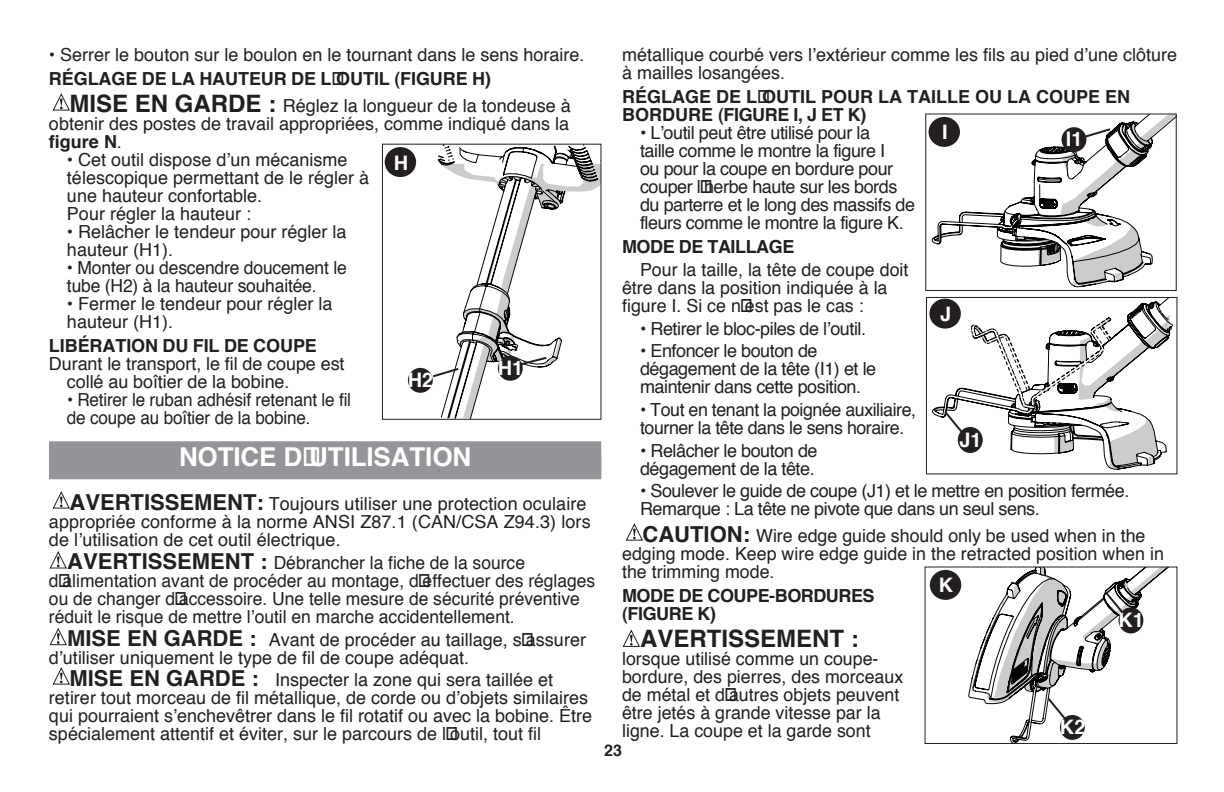
<style>
.page{position:relative;width:1224px;height:792px;background:#fff}
.page>*{position:absolute;margin:0;border:0;box-sizing:border-box;transform-origin:0 0}
.t1{font:700 26px "Helvetica";letter-spacing:-.005em;color:#fff}
.t2{font:700 24px "Helvetica";color:#231f20}
.t3{font:700 20px "Helvetica";color:#fff}
.t4{font:18px/18px "Helvetica";color:#231f20}
.t5{font:18px/18px "Helvetica";letter-spacing:-.025em;color:#231f20}
.t6{font:700 18px "Helvetica";letter-spacing:-.005em;color:#231f20}
.t7{font:18px/18px "Helvetica";color:#231f20;scale:.95 1}
.t8{font:700 16px "Helvetica";color:#231f20}
.s1{font-weight:700}
.s2{font-weight:700;font-size:24px}
.s3{font-weight:700;font-size:22px}
</style>
<div class="page">
<div style="left:49px;top:441px;width:552px;height:38px;background:#939598"></div>
<svg style="left:52px;top:93px;width:17px;height:18px"></svg>
<svg style="left:52px;top:491px;width:17px;height:18px"></svg>
<svg style="left:49px;top:551px;width:18px;height:18px"></svg>
<svg style="left:49px;top:628px;width:18px;height:18px"></svg>
<svg style="left:52px;top:667px;width:17px;height:18px"></svg>
<svg style="left:625px;top:523px;width:18px;height:18px"></svg>
<svg style="left:622px;top:630px;width:18px;height:17px"></svg>
<svg style="left:932px;top:116px;width:242px;height:171px"></svg>
<svg style="left:1041px;top:198px;width:14px;height:9px"></svg>
<div style="left:926px;top:114px;width:250px;height:177px;border:1px solid #231f20"></div>
<div style="left:929px;top:117px;width:31px;height:30px;background:#231f20;border-radius:50%"></div>
<div style="left:1062px;top:127px;width:24px;height:25px;background:#231f20;border-radius:50%"></div>
<svg style="left:1082px;top:127px;width:30px;height:12px"></svg>
<svg style="left:932px;top:299px;width:241px;height:170px"></svg>
<svg style="left:971px;top:311px;width:150px;height:99px"></svg>
<div style="left:926px;top:297px;width:251px;height:177px;border:1px solid #231f20"></div>
<div style="left:929px;top:299px;width:32px;height:30px;background:#231f20;border-radius:50%"></div>
<div style="left:958px;top:427px;width:25px;height:26px;background:#231f20;border-radius:50%"></div>
<svg style="left:942px;top:409px;width:23px;height:26px"></svg>
<div style="left:930px;top:570px;width:31px;height:30px;background:#231f20;border-radius:50%"></div>
<svg style="left:969px;top:566px;width:208px;height:177px"></svg>
<svg style="left:441px;top:379px;width:76px;height:39px"></svg>
<div style="left:382px;top:144px;width:219px;height:276px;border:1px solid #231f20"></div>
<div style="left:385px;top:147px;width:31px;height:30px;background:#231f20;border-radius:50%"></div>
<svg style="left:498px;top:356px;width:25px;height:25px"></svg>
<div style="left:408px;top:368px;width:25px;height:25px;background:#231f20;border-radius:50%"></div>
<svg style="left:431px;top:144px;width:168px;height:235px"></svg>
<p class="t4" style="left:49px;top:46px;width:537px">• Serrer le bouton sur le boulon en le tournant dans le sens horaire.</p>
<p class="t6" style="left:49px;top:64px;width:39px">RÉGLAGE</p>
<p class="t6" style="left:142px;top:64px;width:71px">DELAHAUTEUR</p>
<p class="t6" style="left:291px;top:64px;width:57px">DE L’OUTIL</p>
<p class="t6" style="left:394px;top:64px;width:18px">(FIGURE</p>
<p class="t4" style="left:69px;top:66px;width:503px;line-height:27px;text-indent:403px"><span class="s1">H)<br></span><span class="s2">MISE EN GARDE :</span> Réglez la longueur de la tondeuse à</p>
<p class="t4" style="left:49px;top:115px;width:522px">obtenir des postes de travail appropriées, comme indiqué dans la<br><span class="s1">FIGURE N</span>.</p>
<p class="t4" style="left:67px;top:151px;width:304px">• Cet outil dispose d’un mécanisme télescopique permettant de le régler à une hauteur confortable.<br>Pour régler la hauteur :</p>
<p class="t4" style="left:67px;top:223px;width:281px">• Relâcher le tendeur pour régler la hauteur (H1).</p>
<p class="t4" style="left:67px;top:259px;width:281px">• Monter ou descendre doucement le tube (H2) à la hauteur souhaitée.</p>
<p class="t4" style="left:67px;top:295px;width:267px">• Fermer le tendeur pour régler la hauteur (H1).</p>
<p class="t6" style="left:49px;top:331px;width:53px">LIBÉRATION</p>
<p class="t6" style="left:163px;top:331px;width:40px">DU FIL</p>
<p class="t6" style="left:224px;top:331px;width:43px">DE COUPE</p>
<p class="t4" style="left:67px;top:355px;width:279px;text-indent:-18px">Durant le transport, le fil de coupe est collé au boîtier de la bobine.</p>
<p class="t7" style="left:67px;top:391px;width:301px">• Retirer le ruban adhésif retenant le fil de coupe au boîtier de la bobine.</p>
<h1 class="t1" style="left:179px;top:436px;width:294px">NOTICE D’UTILISATION</h1>
<p class="t4" style="left:49px;top:495px;width:543px;text-indent:20px"><span class="s3">AVERTISSEMENT:</span> Toujours utiliser une protection oculaire appropriée conforme à la norme ANSI Z87.1 (CAN/CSA Z94.3) lors de l’utilisation de cet outil électrique.</p>
<p class="t4" style="left:49px;top:554px;width:548px;text-indent:18px"><span class="s3">AVERTISSEMENT :</span> Débrancher la fiche de la source d’alimentation avant de procéder au montage, d’effectuer des réglages ou de changer d’accessoire. Une telle mesure de sécurité préventive réduit le risque de mettre l’outil en marche accidentellement.</p>
<p class="t4" style="left:49px;top:631px;width:539px;text-indent:18px"><span class="s3">MISE EN GARDE :</span> Avant de procéder au taillage, s’assurer d’utiliser uniquement le type de fil de coupe adéquat.</p>
<p class="t4" style="left:49px;top:672px;width:545px;text-indent:20px"><span class="s3">MISE EN GARDE :</span> Inspecter la zone qui sera taillée et retirer tout morceau de fil métallique, de corde ou d’objets similaires qui pourraient s’enchevêtrer dans le fil rotatif ou avec la bobine. Être spécialement attentif et éviter, sur le parcours de l’outil, tout fil</p>
<p class="t3" style="left:394px;top:146px;width:16px">H</p>
<p class="t3" style="left:498px;top:352px;width:27px">H1</p>
<p class="t3" style="left:408px;top:364px;width:27px">H2</p>
<p class="t4" style="left:622px;top:46px;width:557px">métallique courbé vers l’extérieur comme les fils au pied d’une clôture à mailles losangées.</p>
<p class="t6" style="left:622px;top:82px;width:39px">RÉGLAGE</p>
<p class="t6" style="left:716px;top:82px;width:58px">DE L’OUTIL</p>
<p class="t6" style="left:821px;top:82px;width:14px">POUR</p>
<p class="t6" style="left:878px;top:82px;width:41px">LA TAILLE</p>
<p class="t6" style="left:975px;top:82px;width:75px">OULACOUPE</p>
<p class="t6" style="left:1105px;top:82px;width:13px">EN</p>
<p class="t6" style="left:622px;top:100px;width:14px">BORDURE</p>
<p class="t6" style="left:718px;top:100px;width:18px">(FIGURE</p>
<p class="t6" style="left:793px;top:100px;width:74px">I, J ET K)</p>
<p class="t5" style="left:640px;top:124px;width:276px">• L’outil peut être utilisé pour la<br>taille comme le montre la figure I<br>ou pour la coupe en bordure pour couper l’herbe haute sur les bords du parterre et le long des massifs de fleurs comme le montre la figure K.</p>
<p class="t6" style="left:622px;top:232px;width:28px">MODE</p>
<p class="t6" style="left:679px;top:232px;width:41px">DE TAILLAGE</p>
<p class="t4" style="left:622px;top:261px;width:288px;text-indent:18px">Pour la taille, la tête de coupe doit être dans la position indiquée à la figure I. Si ce n’est pas le cas :</p>
<p class="t5" style="left:640px;top:320px;width:228px">• Retirer le bloc-piles de l’outil.</p>
<p class="t5" style="left:640px;top:343px;width:238px">• Enfoncer le bouton de dégagement de la tête (I1) et le maintenir dans cette position.</p>
<p class="t5" style="left:640px;top:401px;width:278px">• Tout en tenant la poignée auxiliaire, tourner la tête dans le sens horaire.</p>
<p class="t5" style="left:640px;top:442px;width:179px">• Relâcher le bouton de dégagement de la tête.</p>
<p class="t5" style="left:640px;top:483px;width:491px">• Soulever le guide de coupe (J1) et le mettre en position fermée.<br>Remarque : La tête ne pivote que dans un seul sens.</p>
<p class="t4" style="left:622px;top:528px;width:543px;text-indent:20px"><span class="s3">CAUTION:</span> Wire edge guide should only be used when in the edging mode. Keep wire edge guide in the retracted position when in the trimming mode.</p>
<p class="t6" style="left:622px;top:581px;width:28px">MODE</p>
<p class="t6" style="left:679px;top:581px;width:42px">DE COUPE</p>
<p class="t6" style="left:769px;top:581px;width:19px">-BORDURES</p>
<p class="t6" style="left:622px;top:599px;width:18px">(FIGURE</p>
<p class="t6" style="left:697px;top:599px;width:20px">K)</p>
<h2 class="t2" style="left:640px;top:620px;width:220px">AVERTISSEMENT :</h2>
<p class="t4" style="left:622px;top:651px;width:283px">lorsque utilisé comme un coupe&shy;bordure, des pierres, des morceaux de métal et d’autres objets peuvent être jetés à grande vitesse par la ligne. La coupe et la garde sont</p>
<p class="t3" style="left:942px;top:116px;width:7px">I</p>
<p class="t3" style="left:1066px;top:123px;width:18px">I1</p>
<p class="t3" style="left:940px;top:298px;width:13px">J</p>
<p class="t3" style="left:959px;top:424px;width:24px">J1</p>
<p class="t3" style="left:939px;top:569px;width:16px">K</p>
<p class="t3" style="left:1118px;top:604px;width:27px">K1</p>
<p class="t3" style="left:1060px;top:711px;width:27px">K2</p>
<p class="t8" style="left:604px;top:737px;width:19px">23</p>
</div>
